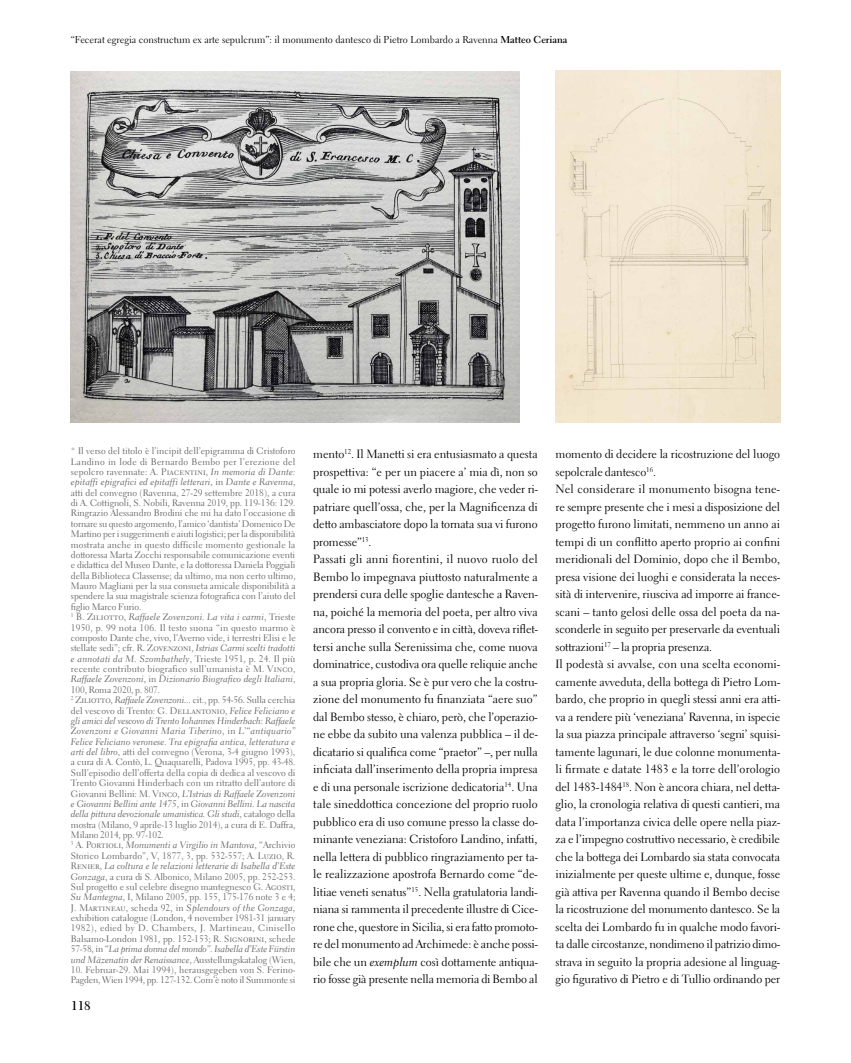
<style>
.page{position:relative;width:851px;height:1063px;background:#fff}
.page>*{position:absolute;margin:0;border:0;box-sizing:border-box;transform-origin:0 0}
.t1{font:700 12.5px "Electra LT Std";color:#000}
.t2{font:11.88px/17.5px "Electra LT Std";letter-spacing:-.005em;color:#000}
.t3{font:10px "Electra LT Std";color:#000}
.t4{font:9.38px/10.4px "Electra LT Std";color:#636363;text-align:justify}
.t5{font:9.38px/10.4px "Electra LT Std Cursive";letter-spacing:.005em;color:#636363;text-align:justify}
.t6{font:9.38px "Electra LT Std";letter-spacing:.02em;color:#636363}
.s1{font-weight:700}
.s2{font-family:"Electra LT Std Cursive"}
.s3{font-family:"Electra LT Std"}
</style>
<div class="page">
<img style="left:71px;top:72px;width:448px;height:351px">
<img style="left:555px;top:71px;width:225px;height:352px">
<p class="t3" style="left:71px;top:33px;width:498px">“Fecerat egregia constructum ex arte sepulcrum”: il monumento dantesco di Pietro Lombardo a Ravenna <span class="s1">Matteo Ceriana</span></p>
<p class="t4" style="left:71px;top:446px;width:226px">* Il verso del titolo è l’incipit dell’epigramma di Cristoforo Landino in lode di Bernardo Bembo per l’erezione del sepolcro ravennate: A. Piacentini, <span class="s2">In memoria di Dante:</span></p>
<p class="t5" style="left:71px;top:477px;width:226px">epitaffi epigrafici ed epitaffi letterari<span class="s3">, in</span> Dante e Ravenna<span class="s3">,</span></p>
<p class="t4" style="left:71px;top:487px;width:226px">atti del convegno (Ravenna, 27-29 settembre 2018), a cura di A. Cottignoli, S. Nobili, Ravenna 2019, pp. 119-136: 129.<br>Ringrazio Alessandro Brodini che mi ha dato l’occasione di tornare su questo argomento, l’amico ‘dantista’ Domenico De Martino per i suggerimenti e aiuti logistici; per la disponibilità mostrata anche in questo difficile momento gestionale la dottoressa Marta Zocchi responsabile comunicazione eventi e didattica del Museo Dante, e la dottoressa Daniela Poggiali della Biblioteca Classense; da ultimo, ma non certo ultimo, Mauro Magliani per la sua consueta amicale disponibilità a spendere la sua magistrale scienza fotografica con l’aiuto del figlio Marco Furio.</p>
<p class="t5" style="left:71px;top:612px;width:226px"><sup>1</sup> <span class="s3">B. Ziliotto,</span> Raffaele Zovenzoni. La vita i carmi<span class="s3">, Trieste</span></p>
<p class="t4" style="left:71px;top:622px;width:226px">1950, p. 99 nota 106. Il testo suona “in questo marmo è composto Dante che, vivo, l’Averno vide, i terrestri Elisi e le stellate sedi”; cfr. R. Zovenzoni, <span class="s2">Istrias Carmi scelti tradotti</span></p>
<p class="t5" style="left:71px;top:653px;width:226px">e annotati da M. Szombathely<span class="s3">, Trieste 1951, p. 24. Il più</span></p>
<p class="t6" style="left:71px;top:663px;width:226px">recente contributo biografico sull’umanista è M. Vinco,</p>
<p class="t5" style="left:71px;top:674px;width:226px">Raffaele Zovenzoni<span class="s3">, in</span> Dizionario Biografico degli Italiani<span class="s3">,</span></p>
<p class="t4" style="left:71px;top:684px;width:226px;text-align:left">100, Roma 2020, p. 807.<br><sup>2</sup> Ziliotto, <span class="s2">Raffaele Zovenzoni...</span> cit., pp. 54-56. Sulla cerchia del vescovo di Trento: G. Dellantonio, <span class="s2">Felice Feliciano e</span></p>
<p class="t5" style="left:71px;top:716px;width:226px">gli amici del vescovo di Trento Iohannes Hinderbach: Raffaele Zovenzoni e Giovanni Maria Tiberino<span class="s3">, in</span> L’“antiquario” Felice Feliciano veronese. Tra epigrafia antica, letteratura e</p>
<p class="t4" style="left:71px;top:747px;width:226px"><span class="s2">arti del libro</span>, atti del convegno (Verona, 3-4 giugno 1993), a cura di A. Contò, L. Quaquarelli, Padova 1995, pp. 43-48.<br>Sull’episodio dell’offerta della copia di dedica al vescovo di Trento Giovanni Hinderbach con un ritratto dell’autore di</p>
<p class="t5" style="left:71px;top:788px;width:226px"><span class="s3">Giovanni Bellini: M. Vinco,</span> L’Istrias di Raffaele Zovenzoni e Giovanni Bellini ante 1475<span class="s3">, in</span> Giovanni Bellini. La nascita della pittura devozionale umanistica. Gli studi<span class="s3">, catalogo della</span></p>
<p class="t4" style="left:71px;top:819px;width:226px">mostra (Milano, 9 aprile-13 luglio 2014), a cura di E. Daffra,<br>Milano 2014, pp. 97-102.</p>
<p class="t5" style="left:71px;top:840px;width:226px"><sup>3</sup> <span class="s3">A. Portioli,</span> Monumenti a Virgilio in Mantova<span class="s3">, “Archivio</span></p>
<p class="t4" style="left:71px;top:850px;width:226px">Storico Lombardo”, V, 1877, 3, pp. 532-557; A. Luzio, R.</p>
<p class="t5" style="left:71px;top:861px;width:226px"><span class="s3">Renier,</span> La coltura e le relazioni letterarie di Isabella d’Este</p>
<p class="t4" style="left:71px;top:871px;width:226px"><span class="s2">Gonzaga</span>, a cura di S. Albonico, Milano 2005, pp. 252-253.<br>Sul progetto e sul celebre disegno mantegnesco G. Agosti, <span class="s2">Su Mantegna</span>, I, Milano 2005, pp. 155, 175-176 note 3 e 4; J. Martineau, scheda 92, in <span class="s2">Splendours of the Gonzaga</span>, exhibition catalogue (London, 4 november 1981-31 january 1982), edied by D. Chambers, J. Martineau, Cinisello Balsamo-London 1981, pp. 152-153; R. Signorini, schede</p>
<p class="t5" style="left:71px;top:944px;width:226px"><span class="s3">57-58, in</span> “La prima donna del mondo”. Isabella d’Este Fürstin und Mäzenatin der Renaissance<span class="s3">, Ausstellungskatalog (Wien,</span></p>
<p class="t4" style="left:71px;top:965px;width:226px">10. Februar-29. Mai 1994), herausgegeben von S. Ferino-<br>Pagden, Wien 1994, pp. 127-132. Com’è noto il Summonte si</p>
<p class="t1" style="left:71px;top:998px;width:21px">118</p>
<p class="t2" style="left:313px;top:445px;width:226px">mento<sup>12</sup>. Il Manetti si era entusiasmato a questa prospettiva: “e per un piacere a’ mia dì, non so quale io mi potessi averlo magiore, che veder ri&shy;patriare quell’ossa, che, per la Magnificenza di detto ambasciatore dopo la tornata sua vi furono promesse”<sup>13</sup>.<br>Passati gli anni fiorentini, il nuovo ruolo del Bembo lo impegnava piuttosto naturalmente a prendersi cura delle spoglie dantesche a Raven&shy;na, poiché la memoria del poeta, per altro viva ancora presso il convento e in città, doveva riflet&shy;tersi anche sulla Serenissima che, come nuova dominatrice, custodiva ora quelle reliquie anche a sua propria gloria. Se è pur vero che la costru&shy;zione del monumento fu finanziata “aere suo” dal Bembo stesso, è chiaro, però, che l’operazio&shy;ne ebbe da subito una valenza pubblica – il de&shy;dicatario si qualifica come “praetor” –, per nulla inficiata dall’inserimento della propria impresa e di una personale iscrizione dedicatoria<sup>14</sup>. Una tale sineddottica concezione del proprio ruolo pubblico era di uso comune presso la classe do&shy;minante veneziana: Cristoforo Landino, infatti, nella lettera di pubblico ringraziamento per ta&shy;le realizzazione apostrofa Bernardo come “de&shy;litiae veneti senatus”<sup>15</sup>. Nella gratulatoria landi&shy;niana si rammenta il precedente illustre di Cice&shy;rone che, questore in Sicilia, si era fatto promoto&shy;re del monumento ad Archimede: è anche possi&shy;bile che un <span class="s2">exemplum</span> così dottamente antiqua&shy;rio fosse già presente nella memoria di Bembo al</p>
<p class="t2" style="left:555px;top:445px;width:226px">momento di decidere la ricostruzione del luogo sepolcrale dantesco<sup>16</sup>.<br>Nel considerare il monumento bisogna tene&shy;re sempre presente che i mesi a disposizione del progetto furono limitati, nemmeno un anno ai tempi di un conflitto aperto proprio ai confini meridionali del Dominio, dopo che il Bembo, presa visione dei luoghi e considerata la neces&shy;sità di intervenire, riusciva ad imporre ai france&shy;scani – tanto gelosi delle ossa del poeta da na&shy;sconderle in seguito per preservarle da eventuali sottrazioni<sup>17</sup> – la propria presenza.<br>Il podestà si avvalse, con una scelta economi&shy;camente avveduta, della bottega di Pietro Lom&shy;bardo, che proprio in quegli stessi anni era atti&shy;va a rendere più ‘veneziana’ Ravenna, in ispecie la sua piazza principale attraverso ‘segni’ squisi&shy;tamente lagunari, le due colonne monumenta&shy;li firmate e datate 1483 e la torre dell’orologio del 1483-1484<sup>18</sup>. Non è ancora chiara, nel detta&shy;glio, la cronologia relativa di questi cantieri, ma data l’importanza civica delle opere nella piaz&shy;za e l’impegno costruttivo necessario, è credibile che la bottega dei Lombardo sia stata convocata inizialmente per queste ultime e, dunque, fosse già attiva per Ravenna quando il Bembo decise la ricostruzione del monumento dantesco. Se la scelta dei Lombardo fu in qualche modo favori&shy;ta dalle circostanze, nondimeno il patrizio dimo&shy;strava in seguito la propria adesione al linguag&shy;gio figurativo di Pietro e di Tullio ordinando per</p>
</div>
